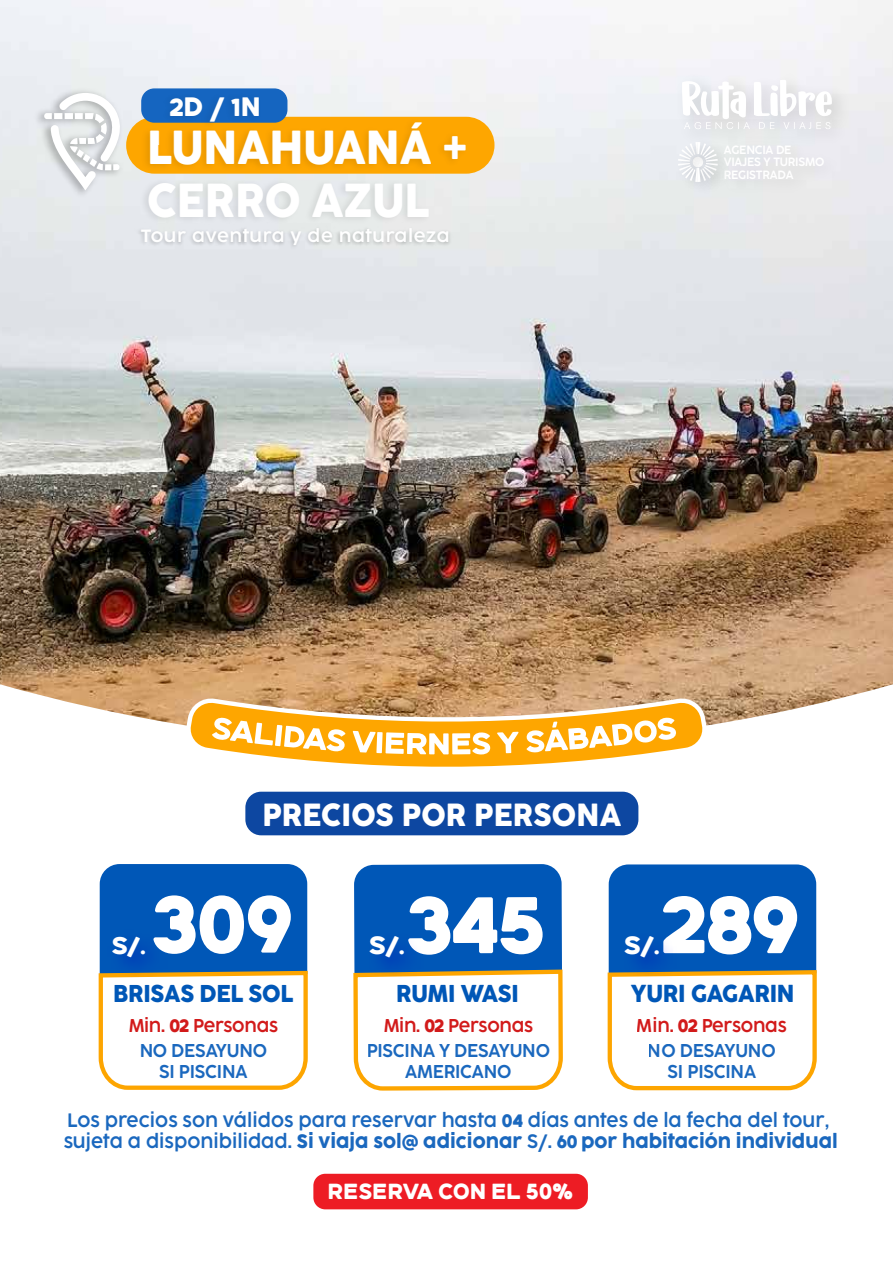
<style>
.page{position:relative;width:893px;height:1263px;background:#fff}
.page>*{position:absolute;margin:0;border:0;box-sizing:border-box;transform-origin:0 0}
.t1{font:79.8px "Ginerin";color:#fff}
.t2{font:44.25px/52.5px "Cocogoose Pro Trial";color:#fff;scale:.95 1}
.t3{font:29.7px "Cocogoose Pro Trial";letter-spacing:.005em;color:#fff;scale:.96 1}
.t4{font:24.9px "Ginerin";color:#fff;scale:1.04 1}
.t5{font:24.6px "Cocogoose Pro Trial";color:#fff}
.t6{font:700 24px "Trebuchet MS";color:#fff;scale:1.04 1}
.t7{font:24px "Ginerin";color:#fff;scale:1.04 1}
.t8{font:22.8px "Cocogoose Pro Trial";letter-spacing:-.015em;color:#0057b7;scale:.96 1}
.t9{font:22.5px "Cocogoose Pro Trial";letter-spacing:-.015em;color:#0057b7;scale:.96 1}
.t10{font:21.9px "Ginerin";letter-spacing:.03em;color:#fff;scale:.96 1}
.t11{font:300 18px/21.6px "Cocogoose Pro Trial";color:#0057b7;scale:.96 1}
.t12{font:300 17.25px/20.7px "Cocogoose Pro Trial";letter-spacing:-.015em;color:#0057b7;text-align:center;scale:.96 1}
.t13{font:300 17.25px "Cocogoose Pro Trial";letter-spacing:-.015em;color:#cd0001;scale:.96 1}
.t14{font:300 16.5px "Cocogoose Pro Trial";letter-spacing:.035em;color:#fff}
.t15{font:300 11.1px/12.8px "Cocogoose Pro Trial";letter-spacing:-.02em;color:#fff;scale:.96 1}
.s1{font-family:"Ginerin"}
.s2{font-family:"Ginerin";font-weight:400;font-size:18px}
.s3{font-family:"Ginerin";font-weight:400}
.s4{font-weight:400}
</style>
<div class="page">
<img style="left:0;top:0;width:893px;height:726px">
<div style="left:126px;top:117px;width:368px;height:57px;background:#fea600;border-radius:28px"></div>
<img style="left:133px;top:113px;width:342px;height:95px">
<img style="left:133px;top:169px;width:305px;height:91px">
<img style="left:134px;top:222px;width:321px;height:38px">
<div style="left:141px;top:88px;width:146px;height:35px;background:#1565c0;border-radius:13px"></div>
<div style="left:30px;top:84px;width:99px;height:120px;background:#e7ebee"></div>
<svg style="left:44px;top:93px;width:81px;height:97px"></svg>
<img style="left:668px;top:67px;width:72px;height:69px">
<img style="left:740px;top:65px;width:116px;height:75px">
<img style="left:671px;top:107px;width:183px;height:45px">
<svg style="left:682px;top:80px;width:150px;height:49px"></svg>
<div style="left:710px;top:130px;width:138px;height:79px;background:#e8e9ea"></div>
<img style="left:671px;top:131px;width:14px;height:5px">
<img style="left:668px;top:136px;width:17px;height:4px">
<img style="left:667px;top:140px;width:18px;height:5px">
<img style="left:665px;top:145px;width:13px;height:4px">
<img style="left:665px;top:149px;width:13px;height:39px">
<img style="left:667px;top:151px;width:11px;height:43px">
<img style="left:668px;top:152px;width:10px;height:47px">
<img style="left:673px;top:154px;width:5px;height:48px">
<img style="left:677px;top:155px;width:5px;height:50px">
<img style="left:682px;top:182px;width:3px;height:23px">
<img style="left:685px;top:128px;width:40px;height:14px">
<img style="left:688px;top:130px;width:43px;height:12px">
<img style="left:689px;top:131px;width:47px;height:11px">
<img style="left:691px;top:136px;width:48px;height:6px">
<img style="left:692px;top:140px;width:50px;height:5px">
<img style="left:718px;top:145px;width:24px;height:4px">
<img style="left:718px;top:149px;width:24px;height:2px">
<img style="left:718px;top:151px;width:24px;height:43px">
<img style="left:718px;top:152px;width:21px;height:47px">
<img style="left:725px;top:154px;width:11px;height:48px">
<img style="left:725px;top:155px;width:6px;height:50px">
<img style="left:685px;top:154px;width:40px;height:51px">
<svg style="left:678px;top:142px;width:40px;height:40px"></svg>
<img style="left:156px;top:86px;width:111px;height:58px">
<svg style="left:186px;top:694px;width:521px;height:73px"></svg>
<div style="left:313px;top:1174px;width:275px;height:35px;background:#ed1c24;border-radius:12px"></div>
<div style="left:245px;top:792px;width:393px;height:43px;background:#0d47a1;border-radius:16px"></div>
<div style="left:354px;top:864px;width:208px;height:103px;background:#0057b7"></div>
<svg style="left:351px;top:967px;width:214px;height:243px"></svg>
<svg style="left:607px;top:864px;width:210px;height:227px"></svg>
<img style="left:612px;top:921px;width:80px;height:77px">
<img style="left:357px;top:921px;width:80px;height:77px">
<svg style="left:98px;top:864px;width:210px;height:226px"></svg>
<img style="left:99px;top:921px;width:80px;height:75px">
<h3 class="t5" style="left:170px;top:93px;width:92px"><span class="s1">2</span>D / <span class="s1">1</span>N</h3>
<h2 class="t2" style="left:147px;top:123px;width:338px">LUNAHUANÁ +<br>CERRO AZUL</h2>
<p class="t14" style="left:141px;top:227px;width:310px">Tour aventura y de naturaleza</p>
<p class="t15" style="left:724px;top:143px;width:106px">AGENCIA DE<br>VIAJES Y TURISMO<br>REGISTRADA</p>
<h3 class="t3" style="left:262px;top:798px;width:375px">PRECIOS POR PERSONA</h3>
<h3 class="t7" style="left:112px;top:930px;width:34px">S/.</h3>
<h1 class="t1" style="left:152px;top:873px;width:142px">309</h1>
<p class="t9" style="left:113px;top:981px;width:189px">BRISAS DEL SOL</p>
<h1 class="t1" style="left:662px;top:873px;width:139px">289</h1>
<h1 class="t1" style="left:407px;top:873px;width:139px">345</h1>
<h3 class="t6" style="left:378px;top:930px;width:32px">S/.</h3>
<p class="t9" style="left:396px;top:981px;width:130px">RUMI WASI</p>
<h3 class="t4" style="left:369px;top:929px;width:35px">S/.</h3>
<h3 class="t4" style="left:624px;top:929px;width:35px">S/.</h3>
<p class="t8" style="left:631px;top:981px;width:172px">YURI GAGARIN</p>
<p class="t13" style="left:128px;top:1016px;width:158px">Min. <span class="s2">02</span> Personas</p>
<p class="t13" style="left:383px;top:1016px;width:158px">Min. <span class="s2">02</span> Personas</p>
<p class="t13" style="left:637px;top:1016px;width:158px">Min. <span class="s2">02</span> Personas</p>
<p class="t12" style="left:139px;top:1041px;width:135px">NO DESAYUNO<br>SI PISCINA</p>
<p class="t12" style="left:367px;top:1041px;width:193px">PISCINA Y DESAYUNO<br>AMERICANO</p>
<p class="t12" style="left:648px;top:1041px;width:135px">NO DESAYUNO<br>SI PISCINA</p>
<p class="t11" style="left:63px;top:1110px;width:808px">Los precios son válidos para reservar hasta <span class="s3">04</span> días antes de la fecha del tour, sujeta a disponibilidad. <span class="s4">Si viaja sol@ adicionar</span> S/. <span class="s3">60</span> <span class="s4">por habitación individual</span></p>
<p class="t10" style="left:328px;top:1177px;width:256px">RESERVA CON EL 50%</p>
</div>
